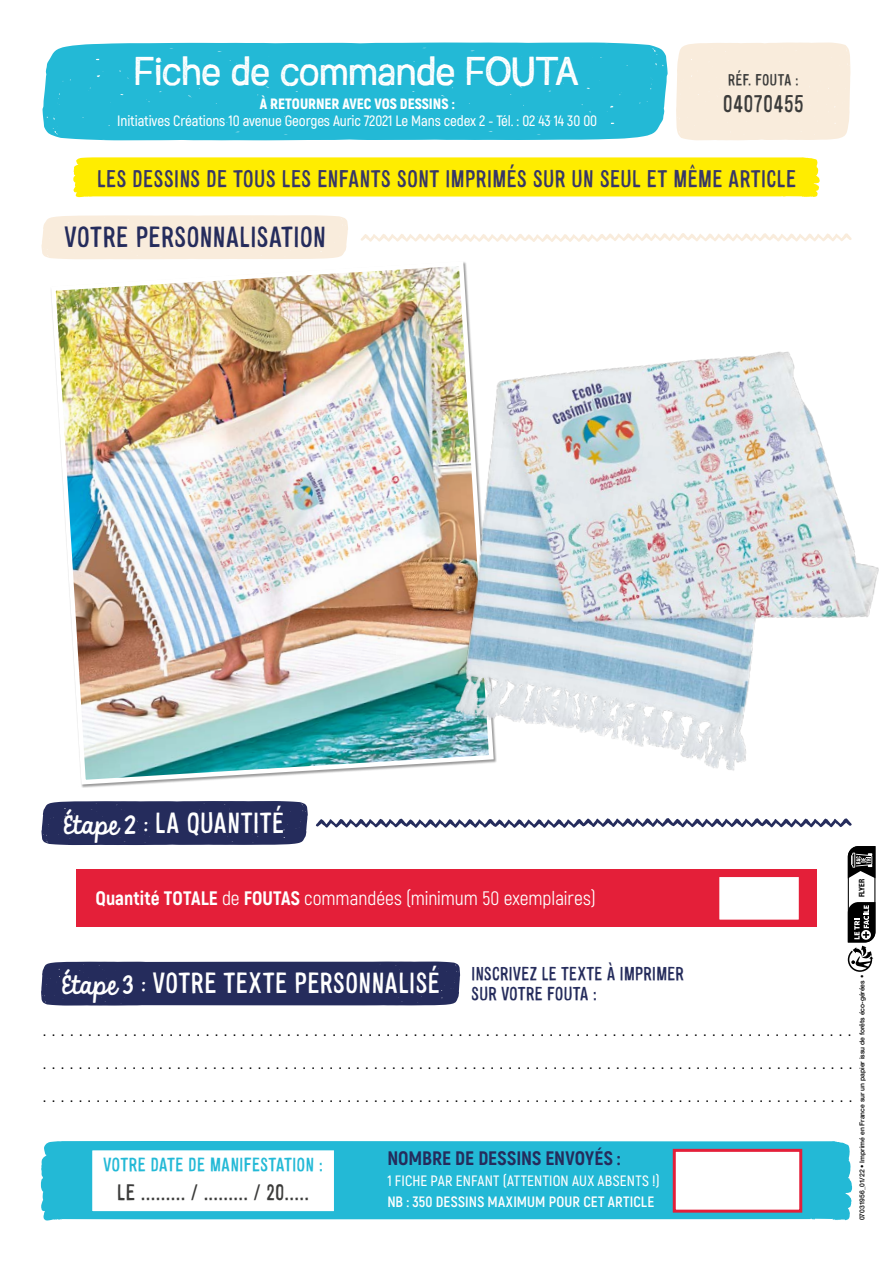
<style>
.page{position:relative;width:893px;height:1263px;background:#fff}
.page>*{position:absolute;margin:0;border:0;box-sizing:border-box;transform-origin:0 0}
.t1{font:37.5px "Austral Sans Stamp";letter-spacing:-.005em;color:#fff}
.t2{font:27px "Alsina Ultrajada";color:#fff}
.t3{font:27px "Alsina Ultrajada";color:#252c5c}
.t4{font:22.5px "Alsina Ultrajada";letter-spacing:-.005em;color:#373766}
.t5{font:22.5px "Alsina Ultrajada";letter-spacing:-.005em;color:#3c3c3b}
.t6{font:21px "Alsina Ultrajada";color:#3c3c3b}
.Style_de_paragraphe{font:19.5px "Akrobat";letter-spacing:-.005em;color:#fff}
.Style_de_paragraphe-2{font:800 19.5px "Akrobat";color:#252c5c}
.t7{font:18px "Alsina Ultrajada";color:#23b9d6}
.t8{font:17.7px/20.2px "Alsina Ultrajada";letter-spacing:-.01em;color:#252c5c}
.t9{font:15px "Asap";color:#000}
.Style_de_paragraphe-3{font:600 15px "Akrobat";letter-spacing:-.01em;color:#fff}
.Style_de_paragraphe-4{font:600 15px/21px "Akrobat";letter-spacing:.01em;color:#fff}
.t10{font:900 15px "Akrobat";color:#fff}
.t11{font:15px "Alsina Ultrajada";letter-spacing:.005em;color:#3c3c3b}
.t12{font:700 condensed 7.65px "Helvetica Neue";color:#000}
.t13{font:500 6.75px "Helvetica Neue";color:#000}
.s1{font-family:"KG Always A Good Time";font-size:22.35px}
.s2{font-weight:800}
.s3{font-weight:700}
</style>
<div class="page">
<div style="left:73px;top:157px;width:747px;height:40px;background:#ffed00"></div>
<div style="left:41px;top:215px;width:300px;height:44px;background:#f9ecdc"></div>
<div style="left:41px;top:801px;width:266px;height:44px;background:#252c5c"></div>
<div style="left:41px;top:961px;width:419px;height:44px;background:#252c5c"></div>
<svg style="left:316px;top:824px;width:536px;height:4px"></svg>
<div style="left:76px;top:870px;width:741px;height:57px;background:#e41f39"></div>
<svg style="left:41px;top:1141px;width:811px;height:80px;background:#2dbbd7"></svg>
<div style="left:91px;top:1149px;width:244px;height:63px;background:#fff;border:2px solid #23b9d6"></div>
<div style="left:673px;top:1149px;width:129px;height:63px;background:#fff;border:3px solid #e41f39"></div>
<div style="left:716px;top:874px;width:86px;height:49px;background:#fff;border:3px solid #e41f39"></div>
<img style="left:51px;top:277px;width:226px;height:510px">
<div style="left:42px;top:42px;width:626px;height:98px;background:#23b9d6"></div>
<div style="left:676px;top:42px;width:174px;height:98px;background:#f9ecdc"></div>
<img style="left:277px;top:217px;width:602px;height:607px">
<svg style="left:848px;top:846px;width:27px;height:126px"></svg>
<p class="t1" style="left:134px;top:43px;width:446px">Fiche de commande FOUTA</p>
<p class="t11" style="left:728px;top:69px;width:73px">RÉF. FOUTA :</p>
<p class="t10" style="left:260px;top:94px;width:196px">À RETOURNER AVEC VOS DESSINS :</p>
<p class="t5" style="left:722px;top:88px;width:83px">04070455</p>
<p class="Style_de_paragraphe-3" style="left:117px;top:112px;width:481px">Initiatives Créations 10 avenue Georges Auric 72021 Le Mans cedex 2 - Tél. : 02 43 14 30 00</p>
<p class="t4" style="left:97px;top:162px;width:701px">LES DESSINS DE TOUS LES ENFANTS SONT IMPRIMÉS SUR UN SEUL ET MÊME ARTICLE</p>
<p class="t3" style="left:64px;top:217px;width:263px">VOTRE PERSONNALISATION</p>
<p class="t2" style="left:64px;top:803px;width:222px"><span class="s1">ÉTAPE 2 :</span> LA QUANTITÉ</p>
<p class="Style_de_paragraphe" style="left:95px;top:886px;width:502px"><span class="s2">Quantité TOTALE</span> de <span class="s2">FOUTAS</span> commandées (minimum 50 exemplaires)</p>
<p class="t12" style="left:855px;top:897px;width:20px;rotate:-90deg">FLYER</p>
<p class="t2" style="left:62px;top:963px;width:379px"><span class="s1">ÉTAPE 3 :</span> VOTRE TEXTE PERSONNALISÉ</p>
<p class="t8" style="left:471px;top:963px;width:214px">INSCRIVEZ LE TEXTE À IMPRIMER<br>SUR VOTRE FOUTA :</p>
<p class="t9" style="left:43px;top:1021px;width:809px">..........................................................................................</p>
<p class="t9" style="left:43px;top:1054px;width:810px">...........................................................................................</p>
<p class="t9" style="left:43px;top:1087px;width:810px">...........................................................................................</p>
<p class="t7" style="left:103px;top:1151px;width:222px">VOTRE DATE DE MANIFESTATION :</p>
<p class="t6" style="left:117px;top:1177px;width:194px">LE ......... / ......... / 20.....</p>
<p class="Style_de_paragraphe-2" style="left:387px;top:1146px;width:235px">NOMBRE DE DESSINS ENVOYÉS :</p>
<p class="Style_de_paragraphe-4" style="left:387px;top:1170px;width:274px">1 FICHE PAR ENFANT (ATTENTION AUX ABSENTS !)<br><span class="s3">NB : 350 DESSINS MAXIMUM POUR CET ARTICLE</span></p>
<p class="t13" style="left:857px;top:1220px;width:247px;rotate:-90deg">07031956_01/22 • Imprimé en France sur un papier issu de forêts éco-gérées •</p>
</div>
